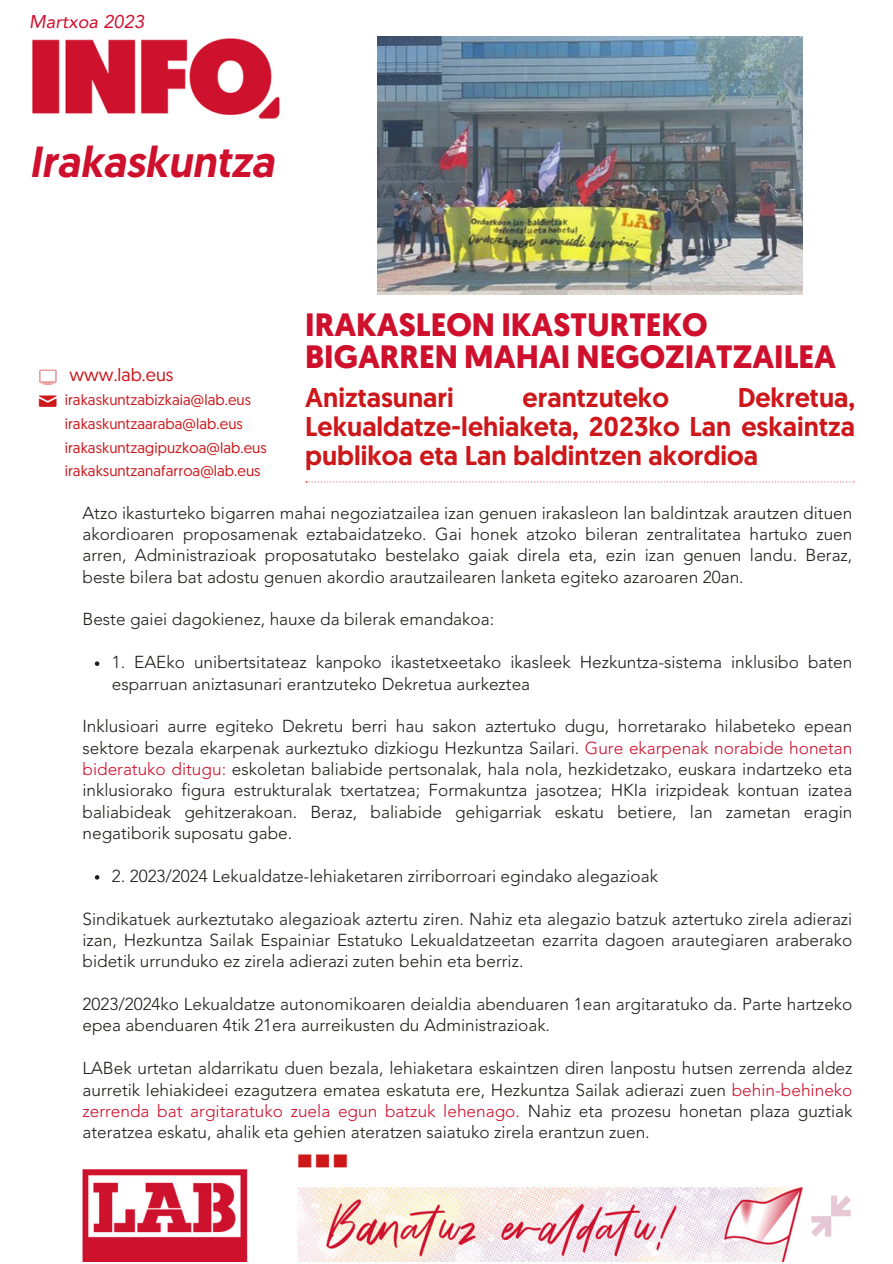
<style>
.page{position:relative;width:893px;height:1264px;background:#fff}
.page>*{position:absolute;margin:0;border:0;box-sizing:border-box;transform-origin:0 0}
.t1{font:italic 500 43.5px "Geomanist";color:#cf102d}
.t2{font:700 32.25px/32.5px "Geomanist";color:#cf102d}
.t3{font:500 27.15px/29.2px "Geomanist";color:#cd171a;text-align:justify}
.t4{font:19.5px "entypo";color:#cd171a}
.t5{font:italic 18.3px "Avenir LT Std";letter-spacing:.005em;color:#cf102d}
.t6{font:18px "Geomanist";letter-spacing:.005em;color:#cd171a}
.t7{font:300 17.25px/21.3px "Avenir LT Std";color:#1d1d1b;text-align:justify}
.t8{font:15px "Geomanist";letter-spacing:.005em;color:#cd171a}
.s1{color:#cf102d}
</style>
<div class="page">
<img style="left:32px;top:38px;width:823px;height:1223px">
<div style="left:305px;top:35px;width:549px;height:258px;background:#fff"></div>
<svg style="left:39px;top:369px;width:18px;height:16px"></svg>
<svg style="left:305px;top:481px;width:549px;height:1px"></svg>
<svg style="left:95px;top:661px;width:4px;height:5px"></svg>
<svg style="left:95px;top:875px;width:4px;height:4px"></svg>
<img style="left:377px;top:37px;width:425px;height:258px">
<p class="t5" style="left:29px;top:14px;width:117px">Martxoa 2023</p>
<p class="t1" style="left:29px;top:144px;width:246px">Irakaskuntza</p>
<p class="t4" style="left:39px;top:391px;width:20px">✉</p>
<p class="t6" style="left:69px;top:367px;width:106px">www.lab.eus</p>
<p class="t8" style="left:65px;top:394px;width:188px">irakaskuntzabizkaia@lab.eus</p>
<p class="t8" style="left:65px;top:417px;width:180px">irakaskuntzaaraba@lab.eus</p>
<p class="t8" style="left:65px;top:441px;width:203px">irakaskuntzagipuzkoa@lab.eus</p>
<p class="t8" style="left:65px;top:465px;width:197px">irakaksuntzanafarroa@lab.eus</p>
<p class="t2" style="left:305px;top:311px;width:532px">IRAKASLEON IKASTURTEKO<br>BIGARREN MAHAI NEGOZIATZAILEA</p>
<p class="t3" style="left:305px;top:385px;width:150px">Aniztasunari</p>
<p class="t3" style="left:522px;top:385px;width:148px">erantzuteko</p>
<p class="t3" style="left:305px;top:385px;width:551px;text-indent:432px">Dekretua, Lekualdatze-lehiaketa, 2023ko Lan eskaintza publikoa eta Lan baldintzen akordioa</p>
<p class="t7" style="left:82px;top:503px;width:771px">Atzo ikasturteko bigarren mahai negoziatzailea izan genuen irakasleon lan baldintzak arautzen dituen akordioaren proposamenak eztabaidatzeko. Gai honek atzoko bileran zentralitatea hartuko zuen arren, Administrazioak proposatutako bestelako gaiak direla eta, ezin izan genuen landu. Beraz, beste bilera bat adostu genuen akordio arautzailearen lanketa egiteko azaroaren 20an.</p>
<p class="t7" style="left:82px;top:610px;width:413px">Beste gaiei dagokienez, hauxe da bilerak emandakoa:</p>
<p class="t7" style="left:112px;top:653px;width:742px">1. EAEko unibertsitateaz kanpoko ikastetxeetako ikasleek Hezkuntza-sistema inklusibo baten esparruan aniztasunari erantzuteko Dekretua aurkeztea</p>
<p class="t7" style="left:82px;top:717px;width:771px">Inklusioari aurre egiteko Dekretu berri hau sakon aztertuko dugu, horretarako hilabeteko epean sektore bezala ekarpenak aurkeztuko dizkiogu Hezkuntza Sailari. <span class="s1">Gure ekarpenak norabide honetan bideratuko ditugu:</span> eskoletan baliabide pertsonalak, hala nola, hezkidetzako, euskara indartzeko eta inklusiorako figura estrukturalak txertatzea; Formakuntza jasotzea; HKIa irizpideak kontuan izatea baliabideak gehitzerakoan. Beraz, baliabide gehigarriak eskatu betiere, lan zametan eragin negatiborik suposatu gabe.</p>
<p class="t7" style="left:112px;top:866px;width:547px">2. 2023/2024 Lekualdatze-lehiaketaren zirriborroari egindako alegazioak</p>
<p class="t7" style="left:82px;top:909px;width:771px">Sindikatuek aurkeztutako alegazioak aztertu ziren. Nahiz eta alegazio batzuk aztertuko zirela adierazi izan, Hezkuntza Sailak Espainiar Estatuko Lekualdatzeetan ezarrita dagoen arautegiaren araberako bidetik urrunduko ez zirela adierazi zuten behin eta berriz.</p>
<p class="t7" style="left:82px;top:994px;width:771px">2023/2024ko Lekualdatze autonomikoaren deialdia abenduaren 1ean argitaratuko da. Parte hartzeko epea abenduaren 4tik 21era aurreikusten du Administrazioak.</p>
<p class="t7" style="left:82px;top:1059px;width:771px">LABek urtetan aldarrikatu duen bezala, lehiaketara eskaintzen diren lanpostu hutsen zerrenda aldez aurretik lehiakideei ezagutzera ematea eskatuta ere, Hezkuntza Sailak adierazi zuen <span class="s1">behin-behineko zerrenda bat argitaratuko zuela egun batzuk lehenago.</span> Nahiz eta prozesu honetan plaza guztiak ateratzea eskatu, ahalik eta gehien ateratzen saiatuko zirela erantzun zuen.</p>
</div>
